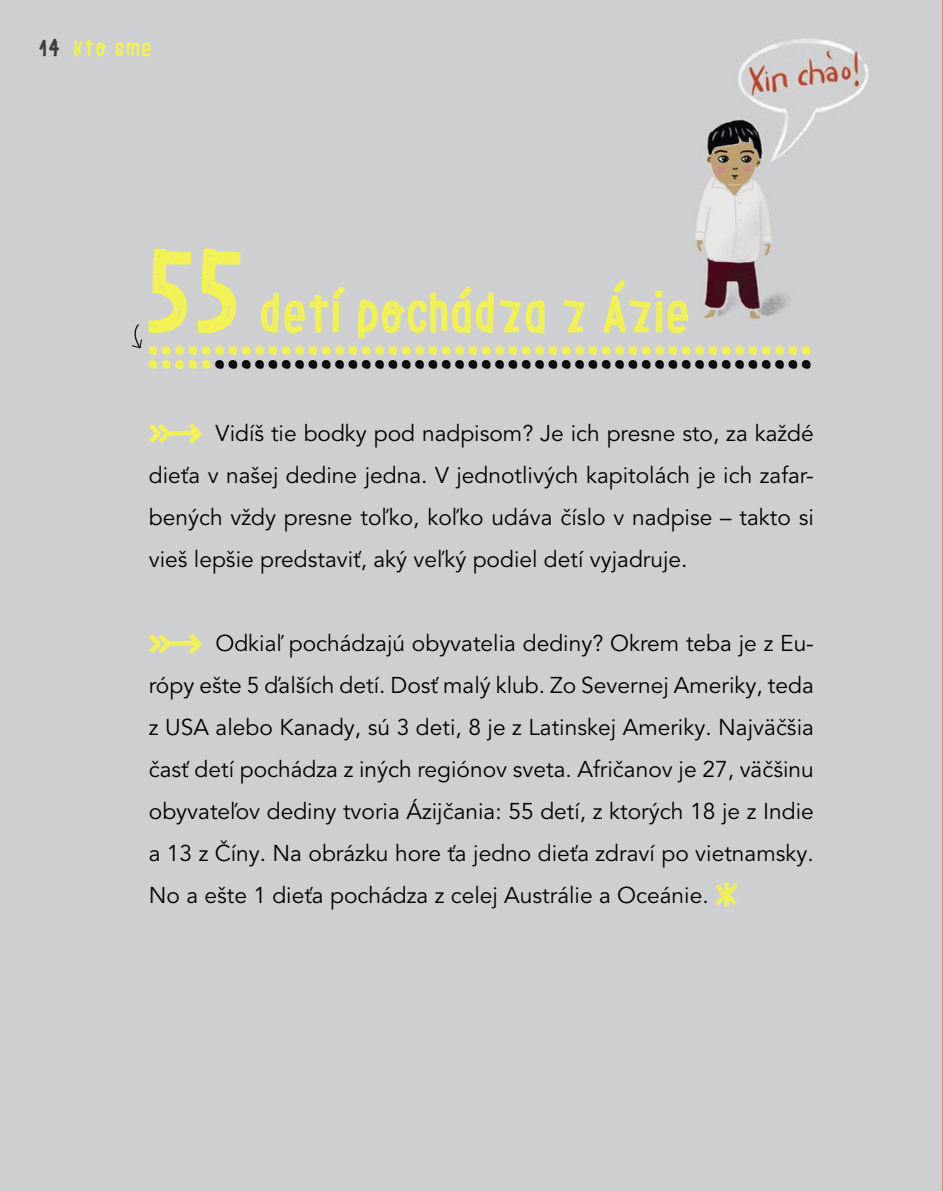
<style>
.page{position:relative;width:943px;height:1191px;background:#fff}
.page>*{position:absolute;margin:0;border:0;box-sizing:border-box;transform-origin:0 0}
.t1{font:110.25px "Le Osler Stamp";color:#f2f155}
.t2{font:49px "Le Osler Stamp";letter-spacing:.03em;color:#f2f155}
.t3{font:31.5px "Le Osler Stamp";color:#f2f155}
.t4{font:31.5px "Le Osler Stamp";color:#000}
.t5{font:22.75px/42px "Avenir LT Pro";color:#000;text-align:justify}
.t6{font:21px "Le Osler Stamp";letter-spacing:.08em;color:#f2f155}
.s1{font-size:21.88px;color:#363636}
.s2{color:#f2f155}
.s3{font-family:"Le Osler Stamp";font-size:38.5px;color:#f2f155}
</style>
<div class="page">
<div style="left:0;top:0;width:942px;height:1191px;background:#cecfd0"></div>
<svg style="left:131px;top:324px;width:11px;height:25px"></svg>
<img style="left:738px;top:39px;width:131px;height:82px">
<img style="left:695px;top:201px;width:94px;height:119px">
<img style="left:701px;top:115px;width:112px;height:86px">
<svg style="left:149px;top:423px;width:53px;height:21px"></svg>
<svg style="left:149px;top:633px;width:53px;height:21px"></svg>
<p class="t6" style="left:40px;top:34px;width:114px"><span class="s1">14</span> Kto sme</p>
<p class="t1" style="left:149px;top:219px;width:100px">55</p>
<p class="t2" style="left:261px;top:282px;width:431px">detí pochádza z Ázie</p>
<p class="t3" style="left:149px;top:329px;width:666px">••••••••••••••••••••••••••••••••••••••••••••••••••</p>
<p class="t4" style="left:149px;top:343px;width:666px"><span class="s2">•••••</span>•••••••••••••••••••••••••••••••••••••••••••••</p>
<p class="t5" style="left:149px;top:413px;width:666px;text-indent:67px">Vidíš tie bodky pod nadpisom? Je ich presne sto, za každé dieťa v našej dedine jedna. V jednotlivých kapitolách je ich zafar&shy;bených vždy presne toľko, koľko udáva číslo v nadpise – takto si vieš lepšie predstaviť, aký veľký podiel detí vyjadruje.</p>
<p class="t5" style="left:149px;top:623px;width:666px;text-indent:67px">Odkiaľ pochádzajú obyvatelia dediny? Okrem teba je z Eu&shy;rópy ešte 5 ďalších detí. Dosť malý klub. Zo Severnej Ameriky, teda z USA alebo Kanady, sú 3 deti, 8 je z Latinskej Ameriky. Najväčšia časť detí pochádza z iných regiónov sveta. Afričanov je 27, väčšinu obyvateľov dediny tvoria Ázijčania: 55 detí, z ktorých 18 je z Indie a 13 z Číny. Na obrázku hore ťa jedno dieťa zdraví po vietnamsky.<br>No a ešte 1 dieťa pochádza z celej Austrálie a Oceánie. <span class="s3">ж</span></p>
</div>
